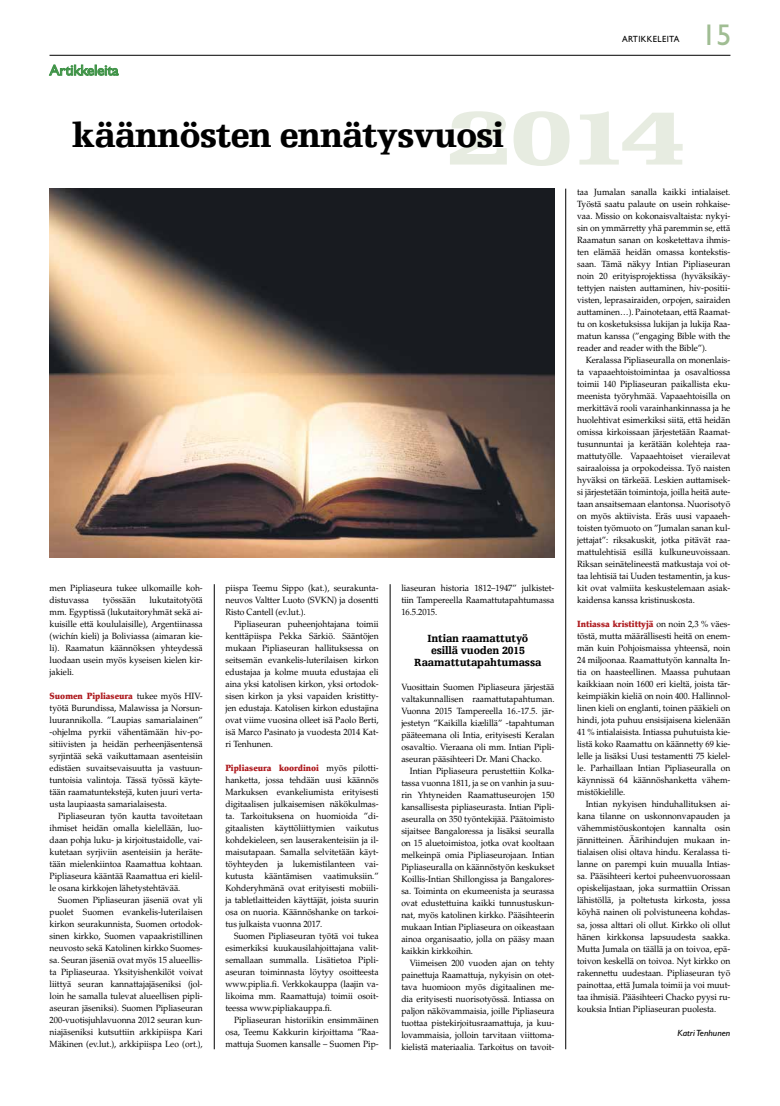
<style>
.page{position:relative;width:780px;height:1106px;background:#fff}
.page>*{position:absolute;margin:0;border:0;box-sizing:border-box;transform-origin:0 0}
.t1{font:900 79.5px "Egyptienne FLT Std";color:#e7ece1;scale:1.45 1}
.t2{font:900 35px "Egyptienne FLT Std";letter-spacing:-.035em;color:#000}
.t3{font:30px "Gill Sans Std";color:#a0bd93}
.t4{font:15px "Gill Sans Std";letter-spacing:-.01em;color:#3f9347}
.t5{font:900 11px/12px "Egyptienne FLT Std";letter-spacing:-.015em;color:#000;text-align:center;scale:.95 1}
.t6{font:9px/12px "Palatino LT Std";letter-spacing:-.005em;color:#000;text-align:justify;scale:.95 1}
.t7{font:italic 9px "Gill Sans Std";color:#000;scale:1.05 1}
.t8{font:9px "Gill Sans Std";letter-spacing:.04em;color:#000;scale:.95 1}
.s1{font-weight:900;color:#ae1b1f}
</style>
<div class="page">
<hr style="left:50px;top:55px;width:680px;height:1px;background:#000">
<svg style="left:49px;top:65px;width:70px;height:11px"></svg>
<hr style="left:214px;top:584px;width:1px;height:465px;background:#000">
<hr style="left:390px;top:584px;width:1px;height:465px;background:#000">
<hr style="left:565px;top:189px;width:1px;height:860px;background:#000">
<img style="left:50px;top:189px;width:504px;height:368px">
<h3 class="t4" style="left:50px;top:62px;width:71px">Artikkeleita</h3>
<p class="t8" style="left:622px;top:34px;width:62px">ARTIKKELEITA</p>
<h1 class="t1" style="left:446px;top:94px;width:166px">2014</h1>
<h2 class="t2" style="left:72px;top:116px;width:433px">käännösten ennätysvuosi</h2>
<h3 class="t3" style="left:701px;top:18px;width:31px">15</h3>
<p class="t6" style="left:50px;top:582px;width:163px">men Pipliaseura tukee ulkomaille koh&shy;distuvassa</p>
<p class="t6" style="left:50px;top:594px;width:163px;text-indent:100px">lukutaitotyötä mm. Egyptissä (lukutaitoryhmät sekä ai&shy;kuisille että koululaisille), Argentiinassa (wichín kieli) ja Boliviassa (aimaran kie&shy;li). Raamatun käännöksen yhteydessä luodaan usein myös kyseisen kielen kir&shy;jakieli.</p>
<p class="t6" style="left:50px;top:690px;width:163px"><span class="s1">Suomen Pipliaseura</span> tukee myös HIV&shy;työtä Burundissa, Malawissa ja Norsun&shy;luurannikolla. ”Laupias samarialainen” -ohjelma pyrkii vähentämään hiv-po&shy;sitiivisten ja heidän perheenjäsentensä syrjintää sekä vaikuttamaan asenteisiin edistäen suvaitsevaisuutta ja vastuun&shy;tuntoisia valintoja. Tässä työssä käyte&shy;tään raamatuntekstejä, kuten juuri verta&shy;usta laupiaasta samarialaisesta.</p>
<p class="t6" style="left:50px;top:810px;width:163px;text-indent:9px">Pipliaseuran työn kautta tavoitetaan ihmiset heidän omalla kielellään, luo&shy;daan pohja luku- ja kirjoitustaidolle, vai&shy;kutetaan syrjiviin asenteisiin ja heräte&shy;tään mielenkiintoa Raamattua kohtaan.<br>Pipliaseura kääntää Raamattua eri kielil&shy;le osana kirkkojen lähetystehtävää.</p>
<p class="t6" style="left:50px;top:894px;width:163px;text-indent:9px">Suomen Pipliaseuran jäseniä ovat yli puolet Suomen evankelis-luterilaisen kirkon seurakunnista, Suomen ortodok&shy;sinen kirkko, Suomen vapaakristillinen neuvosto sekä Katolinen kirkko Suomes&shy;sa. Seuran jäseniä ovat myös 15 alueellis&shy;ta Pipliaseuraa. Yksityishenkilöt voivat liittyä seuran kannattajajäseniksi (jol&shy;loin he samalla tulevat alueellisen pipli&shy;aseuran jäseniksi). Suomen Pipliaseuran 200-vuotisjuhlavuonna 2012 seuran kun&shy;niajäseniksi kutsuttiin arkkipiispa Kari Mäkinen (ev.lut.), arkkipiispa Leo (ort.),</p>
<p class="t6" style="left:103px;top:594px;width:36px">työssään</p>
<p class="t6" style="left:225px;top:582px;width:163px">piispa Teemu Sippo (kat.), seurakunta&shy;neuvos Valtter Luoto (SVKN) ja dosentti Risto Cantell (ev.lut.).</p>
<p class="t6" style="left:225px;top:618px;width:163px;text-indent:9px">Pipliaseuran puheenjohtajana toimii kenttäpiispa Pekka Särkiö. Sääntöjen mukaan Pipliaseuran hallituksessa on seitsemän evankelis-luterilaisen kirkon edustajaa ja kolme muuta edustajaa eli aina yksi katolisen kirkon, yksi ortodok&shy;sisen kirkon ja yksi vapaiden kristitty&shy;jen edustaja. Katolisen kirkon edustajina ovat viime vuosina olleet isä Paolo Berti, isä Marco Pasinato ja vuodesta 2014 Kat&shy;ri Tenhunen.</p>
<p class="t6" style="left:225px;top:762px;width:163px"><span class="s1">Pipliaseura koordinoi</span> myös pilotti&shy;hanketta, jossa tehdään uusi käännös Markuksen evankeliumista erityisesti digitaalisen julkaisemisen näkökulmas&shy;ta. Tarkoituksena on huomioida ”di&shy;gitaalisten käyttöliittymien vaikutus kohdekieleen, sen lauserakenteisiin ja il&shy;maisutapaan. Samalla selvitetään käyt&shy;töyhteyden ja lukemistilanteen vai&shy;kutusta kääntämisen vaatimuksiin.” Kohderyhmänä ovat erityisesti mobiili&shy;ja tabletlaitteiden käyttäjät, joista suurin osa on nuoria. Käännöshanke on tarkoi&shy;tus julkaista vuonna 2017.</p>
<p class="t6" style="left:225px;top:930px;width:163px;text-indent:9px">Suomen Pipliaseuran työtä voi tukea esimerkiksi kuukausilahjoittajana valit&shy;semallaan summalla. Lisätietoa Pipli&shy;aseuran toiminnasta löytyy osoitteesta www.piplia.fi. Verkkokauppa (laajin va&shy;likoima mm. Raamattuja) toimii osoit&shy;teessa www.pipliakauppa.fi.</p>
<p class="t6" style="left:225px;top:1014px;width:163px;text-indent:9px">Pipliaseuran historiikin ensimmäinen osa, Teemu Kakkurin kirjoittama ”Raa&shy;mattuja Suomen kansalle – Suomen Pip-</p>
<p class="t6" style="left:401px;top:582px;width:163px">liaseuran historia 1812–1947” julkistet&shy;tiin Tampereella Raamattutapahtumassa 16.5.2015.</p>
<p class="t5" style="left:414px;top:632px;width:135px">Intian raamattutyö esillä vuoden 2015<br>Raamattutapahtumassa</p>
<p class="t6" style="left:401px;top:680px;width:163px">Vuosittain Suomen Pipliaseura järjestää valtakunnallisen raamattutapahtuman.<br>Vuonna 2015 Tampereella 16.-17.5. jär&shy;jestetyn ”Kaikilla kiælillä” -tapahtuman pääteemana oli Intia, erityisesti Keralan osavaltio. Vieraana oli mm. Intian Pipli&shy;aseuran pääsihteeri Dr. Mani Chacko.</p>
<p class="t6" style="left:401px;top:764px;width:163px;text-indent:9px">Intian Pipliaseura perustettiin Kolka&shy;tassa vuonna 1811, ja se on vanhin ja suu&shy;rin Yhtyneiden Raamattuseurojen 150 kansallisesta pipliaseurasta. Intian Pipli&shy;aseuralla on 350 työntekijää. Päätoimisto sijaitsee Bangaloressa ja lisäksi seuralla on 15 aluetoimistoa, jotka ovat kooltaan melkeinpä omia Pipliaseurojaan. Intian Pipliaseuralla on käännöstyön keskukset Koillis-Intian Shillongissa ja Bangalores&shy;sa. Toiminta on ekumeenista ja seurassa ovat edustettuina kaikki tunnustuskun&shy;nat, myös katolinen kirkko. Pääsihteerin mukaan Intian Pipliaseura on oikeastaan ainoa organisaatio, jolla on pääsy maan kaikkin kirkkoihin.</p>
<p class="t6" style="left:401px;top:956px;width:163px;text-indent:9px">Viimeisen 200 vuoden ajan on tehty painettuja Raamattuja, nykyisin on otet&shy;tava huomioon myös digitaalinen me&shy;dia erityisesti nuorisotyössä. Intiassa on paljon näkövammaisia, joille Pipliaseura tuottaa pistekirjoitusraamattuja, ja kuu&shy;lovammaisia, jolloin tarvitaan viittoma&shy;kielistä materiaalia. Tarkoitus on tavoit-</p>
<p class="t6" style="left:577px;top:186px;width:163px">taa Jumalan sanalla kaikki intialaiset.<br>Työstä saatu palaute on usein rohkaise&shy;vaa. Missio on kokonaisvaltaista: nykyi&shy;sin on ymmärretty yhä paremmin se, että Raamatun sanan on kosketettava ihmis&shy;ten elämää heidän omassa kontekstis&shy;saan. Tämä näkyy Intian Pipliaseuran noin 20 erityisprojektissa (hyväksikäy&shy;tettyjen naisten auttaminen, hiv-positii&shy;visten, leprasairaiden, orpojen, sairaiden auttaminen…). Painotetaan, että Raamat&shy;tu on kosketuksissa lukijan ja lukija Raa&shy;matun kanssa (”engaging Bible with the reader and reader with the Bible”).</p>
<p class="t6" style="left:577px;top:354px;width:163px;text-indent:9px">Keralassa Pipliaseuralla on monenlais&shy;ta vapaaehtoistoimintaa ja osavaltiossa toimii 140 Pipliaseuran paikallista eku&shy;meenista työryhmää. Vapaaehtoisilla on merkittävä rooli varainhankinnassa ja he huolehtivat esimerkiksi siitä, että heidän omissa kirkoissaan järjestetään Raamat&shy;tusunnuntai ja kerätään kolehteja raa&shy;mattutyölle. Vapaaehtoiset vierailevat sairaaloissa ja orpokodeissa. Työ naisten hyväksi on tärkeää. Leskien auttamisek&shy;si järjestetään toimintoja, joilla heitä aute&shy;taan ansaitsemaan elantonsa. Nuorisotyö on myös aktiivista. Eräs uusi vapaaeh&shy;toisten työmuoto on ”Jumalan sanan kul&shy;jettajat”: riksakuskit, jotka pitävät raa&shy;mattulehtisiä esillä kulkuneuvoissaan.<br>Riksan seinätelineestä matkustaja voi ot&shy;taa lehtisiä tai Uuden testamentin, ja kus&shy;kit ovat valmiita keskustelemaan asiak&shy;kaidensa kanssa kristinuskosta.</p>
<p class="t6" style="left:577px;top:618px;width:163px"><span class="s1">Intiassa kristittyjä</span> on noin 2,3 % väes&shy;töstä, mutta määrällisesti heitä on enem&shy;män kuin Pohjoismaissa yhteensä, noin 24 miljoonaa. Raamattutyön kannalta In&shy;tia on haasteellinen. Maassa puhutaan kaikkiaan noin 1600 eri kieltä, joista tär&shy;keimpiäkin kieliä on noin 400. Hallinnol&shy;linen kieli on englanti, toinen pääkieli on hindi, jota puhuu ensisijaisena kielenään 41 % intialaisista. Intiassa puhutuista kie&shy;listä koko Raamattu on käännetty 69 kie&shy;lelle ja lisäksi Uusi testamentti 75 kielel&shy;le. Parhaillaan Intian Pipliaseuralla on käynnissä 64 käännöshanketta vähem&shy;mistökielille.</p>
<p class="t6" style="left:577px;top:798px;width:163px;text-indent:9px">Intian nykyisen hinduhallituksen ai&shy;kana tilanne on uskonnonvapauden ja vähemmistöuskontojen kannalta osin jännitteinen. Äärihindujen mukaan in&shy;tialaisen olisi oltava hindu. Keralassa ti&shy;lanne on parempi kuin muualla Intias&shy;sa. Pääsihteeri kertoi puheenvuorossaan opiskelijastaan, joka surmattiin Orissan lähistöllä, ja poltetusta kirkosta, jossa köyhä nainen oli polvistuneena kohdas&shy;sa, jossa alttari oli ollut. Kirkko oli ollut hänen kirkkonsa lapsuudesta saakka.<br>Mutta Jumala on täällä ja on toivoa, epä&shy;toivon keskellä on toivoa. Nyt kirkko on rakennettu uudestaan. Pipliaseuran työ painottaa, että Jumala toimii ja voi muut&shy;taa ihmisiä. Pääsihteeri Chacko pyysi ru&shy;kouksia Intian Pipliaseuran puolesta.</p>
<p class="t7" style="left:677px;top:1027px;width:52px">Katri Tenhunen</p>
</div>
